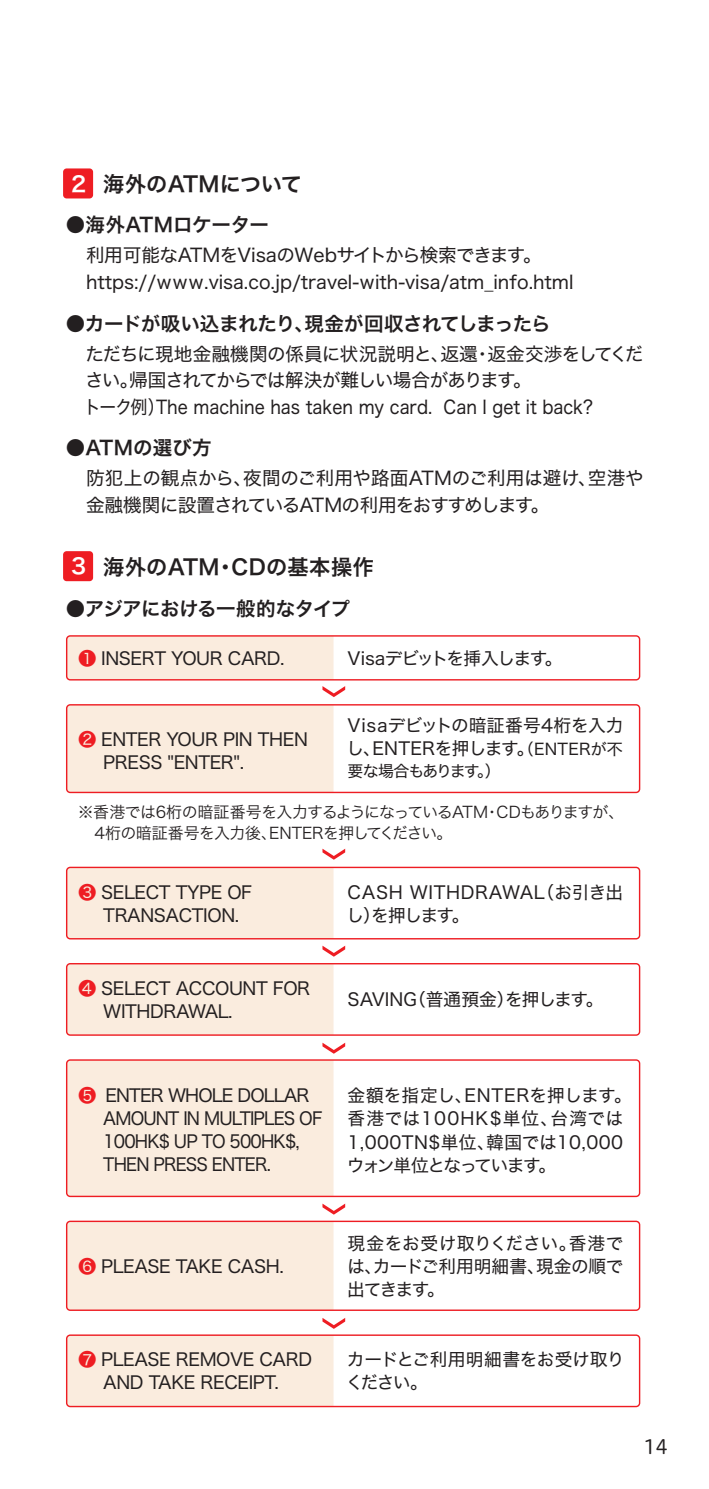
<style>
.page{position:relative;width:709px;height:1489px;background:#fff}
.page>*{position:absolute;margin:0;border:0;box-sizing:border-box;transform-origin:0 0}
.t1{font:21.25px "Hira Kaku Std W6";letter-spacing:.025em;color:#231f20}
.t2{font:21.25px "Hira Kaku Std W6";letter-spacing:.005em;color:#231f20}
.t3{font:19.5px "Hira Kaku Std W6";letter-spacing:-.015em;color:#231f20}
.t4{font:19.5px "Hira Kaku Std W6";letter-spacing:.005em;color:#231f20}
.t5{font:19.5px "Hiragino UD Sans R Std W4";color:#231f20}
.t6{font:18.5px/26.5px "Hira Kaku Std W4";color:#231f20}
.t7{font:18.5px/26.5px "Hira Kaku Std W4";letter-spacing:-.02em;color:#231f20}
.t8{font:17.75px/23px "Hira Kaku Std W4";letter-spacing:-.025em;color:#231f20}
.t9{font:17.75px/23px "Hira Kaku Std W4";letter-spacing:.025em;color:#231f20}
.t10{font:17.75px/23px "Hira Kaku Std W4";letter-spacing:-.05em;color:#231f20}
.t11{font:17.75px/23px "Hira Kaku Std W4";color:#231f20}
.t12{font:17.75px/23px "Hira Kaku Std W4";letter-spacing:.035em;color:#231f20}
.t13{font:17.75px "Hira Kaku Std W4";letter-spacing:-.065em;color:#231f20}
.t14{font:16px/21.2px "Hira Kaku Std W3";letter-spacing:-.04em;color:#231f20}
.t15{font:16px "Hira Kaku Std W4";letter-spacing:-.085em;color:#231f20}
.s1{color:#fff}
.s2{color:#ee1d23}
.s3{font-size:16px}
</style>
<div class="page">
<div style="left:63px;top:168px;width:30px;height:30px;background:#ee1d23;border-radius:4px"></div>
<div style="left:63px;top:551px;width:30px;height:30px;background:#ee1d23;border-radius:4px"></div>
<div style="left:68px;top:637px;width:265px;height:41px;background:#faecde"></div>
<div style="left:67px;top:704px;width:266px;height:87px;background:#faecde"></div>
<div style="left:68px;top:868px;width:265px;height:69px;background:#faecde"></div>
<div style="left:67px;top:964px;width:266px;height:71px;background:#faecde"></div>
<div style="left:67px;top:1336px;width:266px;height:70px;background:#faecde"></div>
<div style="left:67px;top:1222px;width:266px;height:88px;background:#faecde"></div>
<div style="left:67px;top:1061px;width:266px;height:135px;background:#faecde"></div>
<div style="left:66px;top:635px;width:574px;height:45px;border:1px solid #ee1d23;border-radius:4px"></div>
<div style="left:66px;top:704px;width:574px;height:89px;border:1px solid #ee1d23;border-radius:4px"></div>
<div style="left:66px;top:866px;width:574px;height:73px;border:1px solid #ee1d23;border-radius:4px"></div>
<div style="left:66px;top:962px;width:574px;height:73px;border:1px solid #ee1d23;border-radius:4px"></div>
<div style="left:66px;top:1334px;width:574px;height:72px;border:1px solid #ee1d23;border-radius:4px"></div>
<div style="left:66px;top:1220px;width:574px;height:90px;border:1px solid #ee1d23;border-radius:4px"></div>
<div style="left:66px;top:1059px;width:574px;height:137px;border:1px solid #ee1d23;border-radius:4px"></div>
<svg style="left:322px;top:686px;width:23px;height:11px"></svg>
<svg style="left:322px;top:848px;width:23px;height:11px"></svg>
<svg style="left:322px;top:945px;width:23px;height:11px"></svg>
<svg style="left:322px;top:1042px;width:23px;height:11px"></svg>
<svg style="left:322px;top:1203px;width:23px;height:11px"></svg>
<svg style="left:322px;top:1318px;width:23px;height:10px"></svg>
<p class="t2" style="left:71px;top:168px;width:232px"><span class="s1">2</span> 海外のATMについて</p>
<p class="t3" style="left:66px;top:210px;width:205px">●海外ATMロケーター</p>
<p class="t6" style="left:86px;top:242px;width:489px">利用可能なATMをVisaのWebサイトから検索できます。https://www.visa.co.jp/travel-with-visa/atm_info.html</p>
<p class="t3" style="left:66px;top:308px;width:486px">●カードが吸い込まれたり、現金が回収されてしまったら</p>
<p class="t6" style="left:84px;top:340px;width:561px">ただちに現地金融機関の係員に状況説明と、返還・返金交渉をしてください。帰国されてからでは解決が難しい場合があります。<br>トーク例）The machine has taken my card. Can I get it back?</p>
<p class="t4" style="left:66px;top:432px;width:147px">●ATMの選び方</p>
<p class="t7" style="left:86px;top:465px;width:559px">防犯上の観点から、夜間のご利用や路面ATMのご利用は避け、空港や金融機関に設置されているATMの利用をおすすめします。</p>
<p class="t1" style="left:71px;top:550px;width:304px"><span class="s1">3</span> 海外のATM・CDの基本操作</p>
<p class="t3" style="left:66px;top:593px;width:286px">●アジアにおける一般的なタイプ</p>
<p class="t8" style="left:78px;top:646px;width:207px"><span class="s2">❶</span> INSERT YOUR CARD.</p>
<p class="t13" style="left:347px;top:644px;width:216px">Visaデビットを挿入します。</p>
<p class="t8" style="left:103px;top:727px;width:206px;text-indent:-25px"><span class="s2">❷</span> ENTER YOUR PIN THEN<br>PRESS "ENTER".</p>
<p class="t11" style="left:346px;top:714px;width:279px">Visaデビットの暗証番号4桁を入力し、ENTERを押します。<span class="s3">（ENTERが不</span></p>
<p class="t15" style="left:347px;top:758px;width:155px">要な場合もあります。）</p>
<p class="t14" style="left:94px;top:801px;width:531px;text-indent:-17px">※香港では6桁の暗証番号を入力するようになっているATM・CDもありますが、<br>4桁の暗証番号を入力後、ENTERを押してください。</p>
<p class="t8" style="left:103px;top:880px;width:150px;text-indent:-25px"><span class="s2">❸</span> SELECT TYPE OF<br>TRANSACTION.</p>
<p class="t12" style="left:346px;top:880px;width:278px">CASH WITHDRAWAL（お引き出し）を押します。</p>
<p class="t8" style="left:103px;top:976px;width:208px;text-indent:-25px"><span class="s2">❹</span> SELECT ACCOUNT FOR<br>WITHDRAWAL.</p>
<p class="t11" style="left:347px;top:988px;width:257px">SAVING（普通預金）を押します。</p>
<p class="t10" style="left:103px;top:1083px;width:220px;text-indent:-25px"><span class="s2">❺</span> ENTER WHOLE DOLLAR<br>AMOUNT IN MULTIPLES OF<br>100HK$ UP TO 500HK$,<br>THEN PRESS ENTER.</p>
<p class="t9" style="left:347px;top:1084px;width:286px">金額を指定し、ENTERを押します。香港では100HK$単位、台湾では<br>1,000TN$単位、韓国では10,000ウォン単位となっています。</p>
<p class="t8" style="left:78px;top:1254px;width:207px"><span class="s2">❻</span> PLEASE TAKE CASH.</p>
<p class="t8" style="left:347px;top:1231px;width:278px;text-align:justify">現金をお受け取りください。香港では、カードご利用明細書、現金の順で出てきます。</p>
<p class="t8" style="left:78px;top:1347px;width:235px;text-align:center"><span class="s2">❼</span> PLEASE REMOVE CARD<br>AND TAKE RECEIPT.</p>
<p class="t8" style="left:346px;top:1347px;width:280px">カードとご利用明細書をお受け取りください。</p>
<p class="t5" style="left:644px;top:1431px;width:25px">14</p>
</div>
